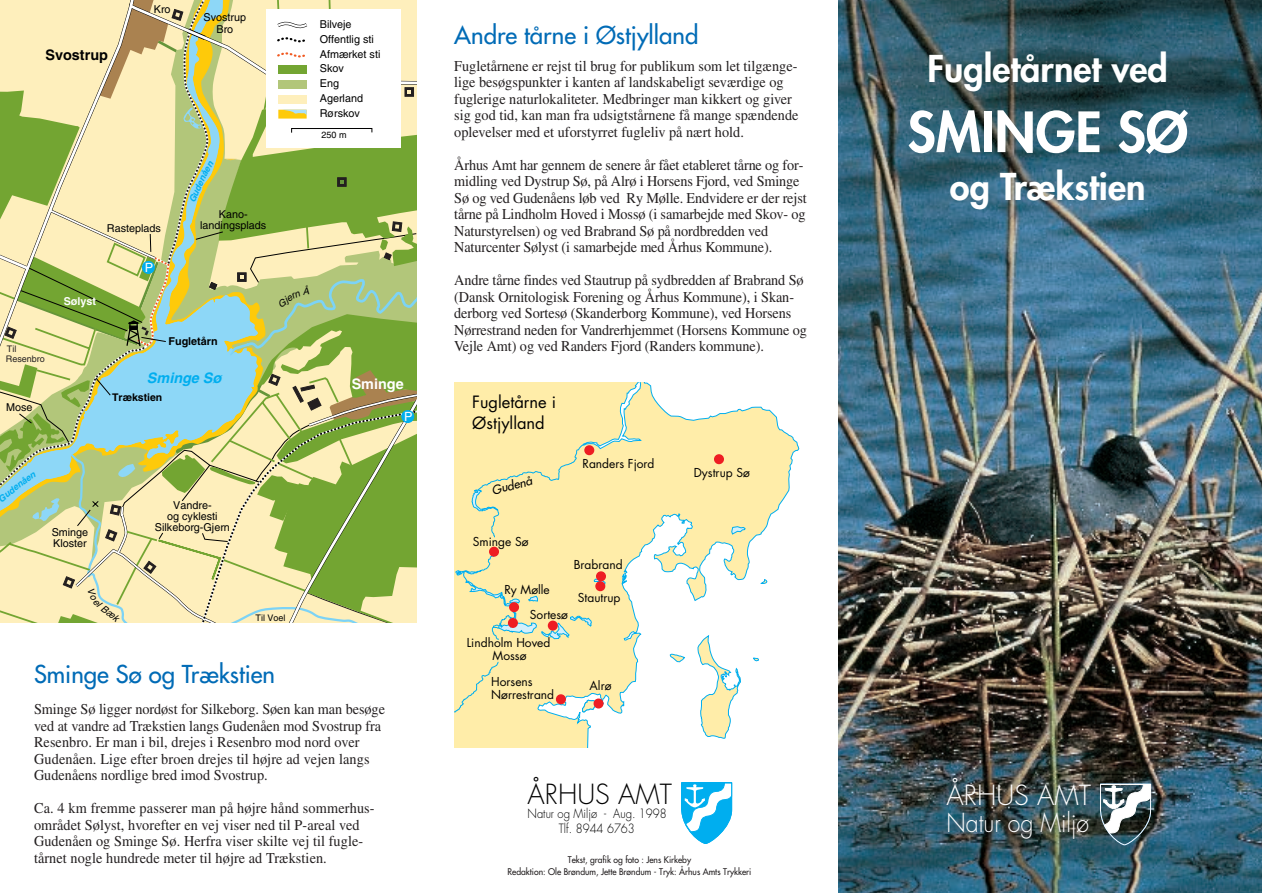
<style>
.page{position:relative;width:1262px;height:893px;background:#fff}
.page>*{position:absolute;margin:0;border:0;box-sizing:border-box;transform-origin:0 0}
.t1{font:800 54px "Futura";color:#fff}
.t2{font:800 36px "Futura";color:#fff}
.t3{font:300 27px "Futura";color:#000}
.t4{font:300 27px "Futura";color:#fff}
.t5{font:300 25.5px "Futura";color:#fff;scale:.9 1}
.t6{font:24px "Futura";color:#006bb6}
.t7{font:16.5px/21px "Futura";color:#000}
.t8{font:15px/16.5px "Times";letter-spacing:-.005em;color:#231f20;scale:.95 1}
.t9{font:700 14.4px "Helvetica";color:#000}
.t10{font:italic 700 14.4px "Helvetica";color:#00aeef}
.t11{font:700 14.4px "Helvetica";color:#fff}
.t12{font:12.75px "Helvetica";color:#fff}
.t13{font:300 12.45px/14.7px "Futura";color:#000;text-align:center;scale:.9 1}
.t14{font:12px/24.8px "Futura";color:#000}
.t15{font:italic 12px "Futura";color:#000}
.t16{font:10.8px/10.8px "Helvetica";color:#000;text-align:center}
.t17{font:700 10.8px "Helvetica";color:#000}
.t18{font:700 10.8px "Helvetica";color:#fff}
.t19{font:700 10.5px "Helvetica";color:#000}
.t20{font:9px/12px "Futura";color:#231f20;text-align:center;scale:.95 1}
.t21{font:9px "Helvetica";color:#000}
.t22{font:9px/9.9px "Helvetica";color:#231f20}
</style>
<div class="page">
<img style="left:838px;top:0;width:423px;height:892px">
<svg style="left:681px;top:782px;width:51px;height:62px"></svg>
<svg style="left:454px;top:382px;width:345px;height:365px;fill:#ffeda9"></svg>
<svg style="left:752px;top:657px;width:7px;height:4px"></svg>
<svg style="left:697px;top:634px;width:44px;height:105px"></svg>
<svg style="left:760px;top:578px;width:7px;height:6px"></svg>
<svg style="left:669px;top:653px;width:16px;height:9px"></svg>
<svg style="left:731px;top:526px;width:15px;height:9px"></svg>
<svg style="left:454px;top:444px;width:152px;height:272px;background:#f7ebad"></svg>
<div style="left:714px;top:455px;width:9px;height:8px;background:#ee1d23;border-radius:50%"></div>
<div style="left:714px;top:454px;width:10px;height:10px;border:2px solid #ee1d23;border-radius:50%"></div>
<div style="left:510px;top:603px;width:8px;height:8px;background:#ee1d23;border-radius:50%"></div>
<div style="left:509px;top:602px;width:10px;height:10px;border:2px solid #ee1d23;border-radius:50%"></div>
<div style="left:490px;top:547px;width:8px;height:9px;background:#ee1d23;border-radius:50%"></div>
<div style="left:489px;top:546px;width:10px;height:10px;border:2px solid #ee1d23;border-radius:50%"></div>
<div style="left:594px;top:699px;width:9px;height:8px;background:#ee1d23;border-radius:50%"></div>
<div style="left:593px;top:698px;width:10px;height:10px;border:2px solid #ee1d23;border-radius:50%"></div>
<div style="left:556px;top:695px;width:9px;height:8px;background:#ee1d23;border-radius:50%"></div>
<div style="left:556px;top:694px;width:10px;height:10px;border:2px solid #ee1d23;border-radius:50%"></div>
<div style="left:548px;top:621px;width:9px;height:9px;background:#ee1d23;border-radius:50%"></div>
<div style="left:548px;top:620px;width:10px;height:10px;border:2px solid #ee1d23;border-radius:50%"></div>
<div style="left:597px;top:572px;width:8px;height:8px;background:#ee1d23;border-radius:50%"></div>
<div style="left:596px;top:571px;width:10px;height:10px;border:2px solid #ee1d23;border-radius:50%"></div>
<div style="left:596px;top:582px;width:8px;height:8px;background:#ee1d23;border-radius:50%"></div>
<div style="left:595px;top:581px;width:10px;height:10px;border:2px solid #ee1d23;border-radius:50%"></div>
<div style="left:508px;top:618px;width:9px;height:9px;background:#ee1d23;border-radius:50%"></div>
<div style="left:508px;top:618px;width:10px;height:10px;border:2px solid #ee1d23;border-radius:50%"></div>
<div style="left:585px;top:446px;width:8px;height:8px;background:#ee1d23;border-radius:50%"></div>
<div style="left:584px;top:445px;width:10px;height:10px;border:2px solid #ee1d23;border-radius:50%"></div>
<svg style="left:1099px;top:783px;width:52px;height:62px"></svg>
<svg style="left:0;top:0;width:417px;height:622px;background:#c6d297"></svg>
<p class="t9" style="left:45px;top:49px;width:64px">Svostrup</p>
<p class="t16" style="left:154px;top:5px;width:18px">Kro</p>
<p class="t16" style="left:204px;top:13px;width:44px;line-height:11.7px">Svostrup<br>Bro</p>
<p class="t18" style="left:64px;top:297px;width:34px">Sølyst</p>
<p class="t16" style="left:107px;top:223px;width:56px">Rasteplads</p>
<p class="t12" style="left:145px;top:263px;width:10px">P</p>
<p class="t16" style="left:200px;top:210px;width:68px">Kano&shy;landingsplads</p>
<p class="t22" style="left:6px;top:345px;width:41px">Til<br>Resenbro</p>
<p class="t16" style="left:6px;top:402px;width:28px">Mose</p>
<p class="t17" style="left:168px;top:337px;width:51px">Fugletårn</p>
<p class="t10" style="left:147px;top:372px;width:76px">Sminge Sø</p>
<p class="t19" style="left:112px;top:393px;width:52px">Trækstien</p>
<p class="t16" style="left:52px;top:528px;width:38px;text-align:left">Sminge<br>Kloster</p>
<p class="t16" style="left:155px;top:501px;width:77px">Vandre-<br>og cyklesti<br>Silkeborg-Gjern</p>
<p class="t21" style="left:256px;top:614px;width:32px">Til Voel</p>
<p class="t16" style="left:320px;top:20px;width:33px">Bilveje</p>
<p class="t16" style="left:320px;top:34px;width:56px">Offentlig sti</p>
<p class="t16" style="left:320px;top:49px;width:62px">Afmærket sti</p>
<p class="t16" style="left:320px;top:64px;width:26px">Skov</p>
<p class="t16" style="left:320px;top:79px;width:21px">Eng</p>
<p class="t16" style="left:320px;top:94px;width:45px">Agerland</p>
<p class="t16" style="left:320px;top:109px;width:42px">Rørskov</p>
<p class="t21" style="left:321px;top:132px;width:27px">250 m</p>
<p class="t11" style="left:352px;top:379px;width:54px">Sminge</p>
<p class="t12" style="left:404px;top:412px;width:10px">P</p>
<h3 class="t6" style="left:34px;top:662px;width:243px">Sminge Sø og Trækstien</h3>
<p class="t8" style="left:34px;top:702px;width:371px">Sminge Sø ligger nordøst for Silkeborg. Søen kan man besøge ved at vandre ad Trækstien langs Gudenåen mod Svostrup fra Resenbro. Er man i bil, drejes i Resenbro mod nord over Gudenåen. Lige efter broen drejes til højre ad vejen langs Gudenåens nordlige bred imod Svostrup.</p>
<p class="t8" style="left:34px;top:801px;width:360px">Ca. 4 km fremme passerer man på højre hånd sommerhus&shy;området Sølyst, hvorefter en vej viser ned til P-areal ved Gudenåen og Sminge Sø. Herfra viser skilte vej til fugle&shy;tårnet nogle hundrede meter til højre ad Trækstien.</p>
<h3 class="t6" style="left:454px;top:23px;width:246px">Andre tårne i Østjylland</h3>
<p class="t8" style="left:454px;top:59px;width:364px">Fugletårnene er rejst til brug for publikum som let tilgænge&shy;lige besøgspunkter i kanten af landskabeligt seværdige og fuglerige naturlokaliteter. Medbringer man kikkert og giver sig god tid, kan man fra udsigtstårnene få mange spændende oplevelser med et uforstyrret fugleliv på nært hold.</p>
<p class="t8" style="left:454px;top:158px;width:372px">Århus Amt har gennem de senere år fået etableret tårne og for&shy;midling ved Dystrup Sø, på Alrø i Horsens Fjord, ved Sminge Sø og ved Gudenåens løb ved Ry Mølle. Endvidere er der rejst tårne på Lindholm Hoved i Mossø (i samarbejde med Skov- og Naturstyrelsen) og ved Brabrand Sø på nordbredden ved Naturcenter Sølyst (i samarbejde med Århus Kommune).</p>
<p class="t8" style="left:454px;top:273px;width:373px">Andre tårne findes ved Stautrup på sydbredden af Brabrand Sø (Dansk Ornitologisk Forening og Århus Kommune), i Skan&shy;derborg ved Sortesø (Skanderborg Kommune), ved Horsens Nørrestrand neden for Vandrerhjemmet (Horsens Kommune og Vejle Amt) og ved Randers Fjord (Randers kommune).</p>
<p class="t7" style="left:472px;top:393px;width:85px">Fugletårne i<br>Østjylland</p>
<p class="t15" style="left:490px;top:484px;width:42px;rotate:-15deg">Gudenå</p>
<p class="t14" style="left:473px;top:530px;width:57px">Sminge Sø</p>
<p class="t14" style="left:582px;top:452px;width:73px">Randers Fjord</p>
<p class="t14" style="left:574px;top:553px;width:50px">Brabrand</p>
<p class="t14" style="left:578px;top:586px;width:44px">Stautrup</p>
<p class="t14" style="left:530px;top:578px;width:40px;text-indent:-26px">Ry Mølle<br>Sortesø</p>
<p class="t14" style="left:467px;top:637px;width:85px;line-height:12.8px;text-align:center">Lindholm Hoved<br>Mossø</p>
<p class="t14" style="left:491px;top:670px;width:43px">Horsens</p>
<p class="t14" style="left:589px;top:674px;width:23px">Alrø</p>
<p class="t14" style="left:491px;top:683px;width:64px">Nørrestrand</p>
<p class="t14" style="left:694px;top:461px;width:58px">Dystrup Sø</p>
<h3 class="t3" style="left:527px;top:781px;width:146px">ÅRHUS AMT</h3>
<p class="t13" style="left:527px;top:807px;width:156px">Natur og Miljø - Aug. 1998<br>Tlf. 8944 6763</p>
<p class="t20" style="left:507px;top:854px;width:258px">Tekst, grafik og foto : Jens Kirkeby<br>Redaktion: Ole Brøndum, Jette Brøndum - Tryk: Århus Amts Trykkeri</p>
<h2 class="t2" style="left:927px;top:51px;width:242px">Fugletårnet ved</h2>
<h1 class="t1" style="left:907px;top:106px;width:282px">SMINGE SØ</h1>
<h2 class="t2" style="left:950px;top:169px;width:197px">og Trækstien</h2>
<h3 class="t4" style="left:946px;top:782px;width:146px">ÅRHUS AMT</h3>
<h3 class="t5" style="left:946px;top:810px;width:160px">Natur og Miljø</h3>
</div>
